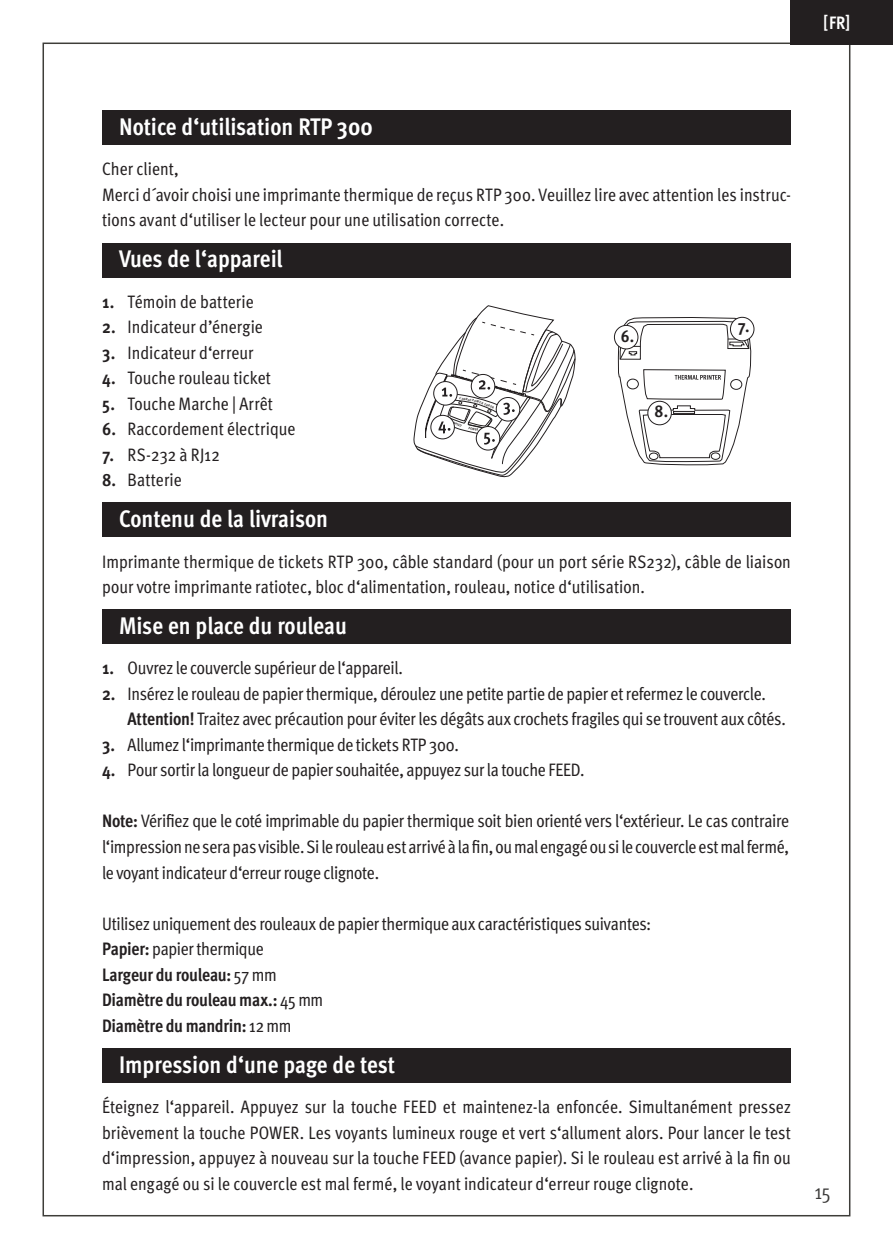
<style>
.page{position:relative;width:893px;height:1259px;background:#fff}
.page>*{position:absolute;margin:0;border:0;box-sizing:border-box;transform-origin:0 0}
.t1{font:700 condensed 24px "Meta Pro";color:#fff}
.t2{font:21px "Meta Cond Normal";color:#3a3938}
.t3{font:condensed 18px/25.5px "Meta Pro";letter-spacing:-.005em;color:#231f20}
.t4{font:700 condensed 18px "Meta Pro";color:#fff}
.t5{font:700 condensed 17.4px "Meta Pro";color:#231f20}
.s1{font-weight:700}
</style>
<div class="page">
<svg style="left:618px;top:317px;width:135px;height:149px"></svg>
<div style="left:648px;top:401px;width:23px;height:24px;background:#fff;border-radius:50%"></div>
<div style="left:647px;top:401px;width:25px;height:24px;border:1px solid #231f20;border-radius:50%"></div>
<div style="left:614px;top:325px;width:24px;height:24px;background:#fff;border-radius:50%"></div>
<div style="left:614px;top:325px;width:24px;height:24px;border:1px solid #231f20;border-radius:50%"></div>
<div style="left:730px;top:317px;width:24px;height:24px;background:#fff;border-radius:50%"></div>
<div style="left:730px;top:317px;width:24px;height:24px;border:1px solid #231f20;border-radius:50%"></div>
<div style="left:791px;top:0;width:102px;height:44px;background:#231f20"></div>
<div style="left:102px;top:111px;width:689px;height:34px;background:#231f20"></div>
<div style="left:102px;top:243px;width:689px;height:34px;background:#231f20"></div>
<div style="left:102px;top:503px;width:689px;height:34px;background:#231f20"></div>
<div style="left:102px;top:610px;width:689px;height:34px;background:#231f20"></div>
<div style="left:102px;top:1048px;width:689px;height:34px;background:#231f20"></div>
<svg style="left:413px;top:306px;width:163px;height:172px"></svg>
<p class="t4" style="left:823px;top:9px;width:29px">[FR]</p>
<h1 class="t1" style="left:119px;top:108px;width:255px">Notice d‘utilisation RTP 300</h1>
<p class="t3" style="left:102px;top:155px;width:690px">Cher client,<br>Merci d´avoir choisi une imprimante thermique de reçus RTP 300. Veuillez lire avec attention les instruc&shy;tions avant d‘utiliser le lecteur pour une utilisation correcte.</p>
<h1 class="t1" style="left:119px;top:240px;width:165px">Vues de l‘appareil</h1>
<p class="t3" style="left:102px;top:287px;width:153px"><span class="s1">1.</span> Témoin de batterie</p>
<p class="t3" style="left:102px;top:313px;width:162px"><span class="s1">2.</span> Indicateur d’énergie</p>
<p class="t3" style="left:102px;top:338px;width:153px"><span class="s1">3.</span> Indicateur d‘erreur</p>
<p class="t3" style="left:102px;top:364px;width:170px"><span class="s1">4.</span> Touche rouleau ticket</p>
<p class="t3" style="left:102px;top:389px;width:172px"><span class="s1">5.</span> Touche Marche | Arrêt</p>
<p class="t3" style="left:102px;top:415px;width:195px"><span class="s1">6.</span> Raccordement électrique</p>
<p class="t3" style="left:102px;top:440px;width:119px"><span class="s1">7.</span> RS-232 à RJ12</p>
<p class="t3" style="left:102px;top:466px;width:81px"><span class="s1">8.</span> Batterie</p>
<h1 class="t1" style="left:119px;top:500px;width:211px">Contenu de la livraison</h1>
<p class="t5" style="left:621px;top:323px;width:15px">6.</p>
<p class="t5" style="left:654px;top:398px;width:15px">8.</p>
<p class="t5" style="left:738px;top:312px;width:13px">7.</p>
<p class="t3" style="left:102px;top:547px;width:690px">Imprimante thermique de tickets RTP 300, câble standard (pour un port série RS232), câble de liaison pour votre imprimante ratiotec, bloc d‘alimentation, rouleau, notice d‘utilisation.</p>
<h1 class="t1" style="left:119px;top:607px;width:229px">Mise en place du rouleau</h1>
<p class="t3" style="left:102px;top:654px;width:302px"><span class="s1">1.</span> Ouvrez le couvercle supérieur de l‘appareil.</p>
<p class="t3" style="left:128px;top:679px;width:660px;text-indent:-26px"><span class="s1">2.</span> Insérez le rouleau de papier thermique, déroulez une petite partie de papier et refermez le couvercle.<br><span class="s1">Attention!</span> Traitez avec précaution pour éviter les dégâts aux crochets fragiles qui se trouvent aux côtés.</p>
<p class="t3" style="left:102px;top:730px;width:359px"><span class="s1">3.</span> Allumez l‘imprimante thermique de tickets RTP 300.</p>
<p class="t3" style="left:102px;top:756px;width:484px"><span class="s1">4.</span> Pour sortir la longueur de papier souhaitée, appuyez sur la touche FEED.</p>
<p class="t3" style="left:102px;top:807px;width:689px;text-align:justify"><span class="s1">Note:</span> Vérifiez que le coté imprimable du papier thermique soit bien orienté vers l‘extérieur. Le cas contraire l‘impression ne sera pas visible. Si le rouleau est arrivé à la fin, ou mal engagé ou si le couvercle est mal fermé, le voyant indicateur d‘erreur rouge clignote.</p>
<p class="t3" style="left:102px;top:909px;width:550px">Utilisez uniquement des rouleaux de papier thermique aux caractéristiques suivantes:<br><span class="s1">Papier:</span> papier thermique<br><span class="s1">Largeur du rouleau:</span> 57 mm<br><span class="s1">Diamètre du rouleau max.:</span> 45 mm<br><span class="s1">Diamètre du mandrin:</span> 12 mm</p>
<h1 class="t1" style="left:119px;top:1046px;width:278px">Impression d‘une page de test</h1>
<p class="t3" style="left:102px;top:1092px;width:690px;text-align:justify">Éteignez l‘appareil. Appuyez sur la touche FEED et maintenez-la enfoncée. Simultanément pressez brièvement la touche POWER. Les voyants lumineux rouge et vert s‘allument alors. Pour lancer le test d‘impression, appuyez à nouveau sur la touche FEED (avance papier). Si le rouleau est arrivé à la fin ou mal engagé ou si le couvercle est mal fermé, le voyant indicateur d‘erreur rouge clignote.</p>
<p class="t2" style="left:815px;top:1180px;width:17px">15</p>
</div>
